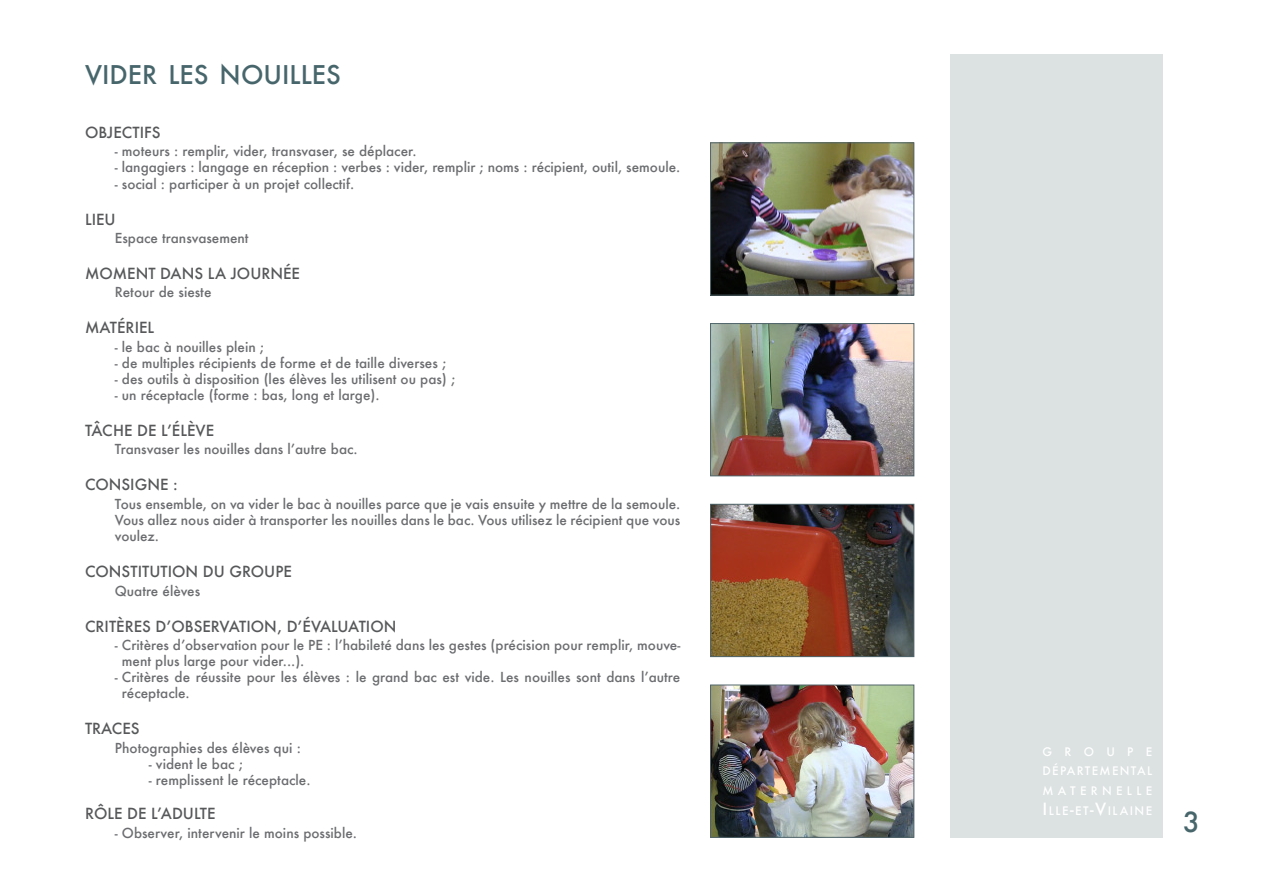
<style>
.page{position:relative;width:1263px;height:893px;background:#fff}
.page>*{position:absolute;margin:0;border:0;box-sizing:border-box;transform-origin:0 0}
.t1{font:500 27px "Futura";color:#47666c}
.titre{font:500 25.2px "Futura";color:#47666c}
.sousoustitre{font:500 15px "Futura";color:#57585a}
.texte{font:500 13.5px/16.2px "Futura";color:#6c6d70}
.t2{font:500 11.55px/19.8px "Futura";letter-spacing:.125em;color:#fff;text-align:justify}
.s1{font-size:16.5px}
</style>
<div class="page">
<div style="left:950px;top:54px;width:213px;height:784px;background:#dce1e2"></div>
<img style="left:712px;top:687px;width:200px;height:149px">
<div style="left:710px;top:685px;width:204px;height:153px;border:1px solid #51666c"></div>
<img style="left:712px;top:506px;width:200px;height:149px">
<div style="left:710px;top:504px;width:204px;height:153px;border:1px solid #51666c"></div>
<img style="left:712px;top:325px;width:200px;height:149px">
<div style="left:710px;top:323px;width:204px;height:153px;border:1px solid #51666c"></div>
<img style="left:712px;top:144px;width:200px;height:150px">
<div style="left:710px;top:142px;width:204px;height:154px;border:1px solid #51666c"></div>
<p class="titre" style="left:85px;top:57px;width:257px">VI DER LES NOUI LLES</p>
<p class="sousoustitre" style="left:85px;top:122px;width:77px">OBJECTIFS</p>
<p class="texte" style="left:115px;top:143px;width:303px">- moteurs : remplir, vider, transvaser, se déplacer.</p>
<p class="texte" style="left:115px;top:159px;width:567px">- langagiers : langage en réception : verbes : vider, remplir ; noms : récipient, outil, semoule.</p>
<p class="texte" style="left:115px;top:175px;width:241px">- social : participer à un projet collectif.</p>
<p class="sousoustitre" style="left:85px;top:209px;width:32px">LIEU</p>
<p class="texte" style="left:115px;top:230px;width:135px">Espace transvasement</p>
<p class="sousoustitre" style="left:85px;top:263px;width:217px">MOMENT DANS LA JOURNÉE</p>
<p class="texte" style="left:115px;top:284px;width:98px">Retour de sieste</p>
<p class="sousoustitre" style="left:85px;top:317px;width:71px">MATÉRIEL</p>
<p class="texte" style="left:115px;top:338px;width:151px">- le bac à nouilles plein ;</p>
<p class="texte" style="left:115px;top:354px;width:333px">- de multiples récipients de forme et de taille diverses ;</p>
<p class="texte" style="left:115px;top:371px;width:342px">- des outils à disposition (les élèves les utilisent ou pas) ;</p>
<p class="texte" style="left:115px;top:387px;width:266px">- un réceptacle (forme : bas, long et large).</p>
<p class="sousoustitre" style="left:85px;top:420px;width:131px">TÂCHE DE L’ÉLÈVE</p>
<p class="texte" style="left:115px;top:441px;width:244px">Transvaser les nouilles dans l’autre bac.</p>
<p class="sousoustitre" style="left:85px;top:475px;width:94px">CONSIGNE :</p>
<p class="texte" style="left:115px;top:495px;width:567px;text-align:justify">Tous ensemble, on va vider le bac à nouilles parce que je vais ensuite y mettre de la semoule.<br>Vous allez nous aider à transporter les nouilles dans le bac. Vous utilisez le récipient que vous voulez.</p>
<p class="sousoustitre" style="left:85px;top:561px;width:208px">CONSTITUTION DU GROUPE</p>
<p class="texte" style="left:115px;top:582px;width:87px">Quatre élèves</p>
<p class="sousoustitre" style="left:85px;top:616px;width:313px">CRITÈRES D’OBSERVATION, D’ÉVALUATION</p>
<p class="texte" style="left:122px;top:637px;width:560px;text-indent:-7px">- Critères d’observation pour le PE : l’habileté dans les gestes (précision pour remplir, mouve&shy;ment plus large pour vider...).</p>
<p class="texte" style="left:122px;top:669px;width:560px;text-indent:-7px">- Critères de réussite pour les élèves : le grand bac est vide. Les nouilles sont dans l’autre réceptacle.</p>
<p class="sousoustitre" style="left:85px;top:719px;width:56px">TRACES</p>
<p class="texte" style="left:115px;top:739px;width:188px">Photographies des élèves qui :</p>
<p class="texte" style="left:149px;top:756px;width:96px">- vident le bac ;</p>
<p class="texte" style="left:149px;top:772px;width:163px">- remplissent le réceptacle.</p>
<p class="sousoustitre" style="left:85px;top:803px;width:132px">RÔLE DE L’ADULTE</p>
<p class="texte" style="left:115px;top:824px;width:244px">- Observer, intervenir le moins possible.</p>
<p class="t2" style="left:1042px;top:741px;width:111px">GROUPE DÉPARTEMENTAL MATERNELLE <span class="s1">I</span>LLE<span class="s1">-</span>ET<span class="s1">-V</span>I LAI NE</p>
<h1 class="t1" style="left:1183px;top:804px;width:18px">3</h1>
</div>
